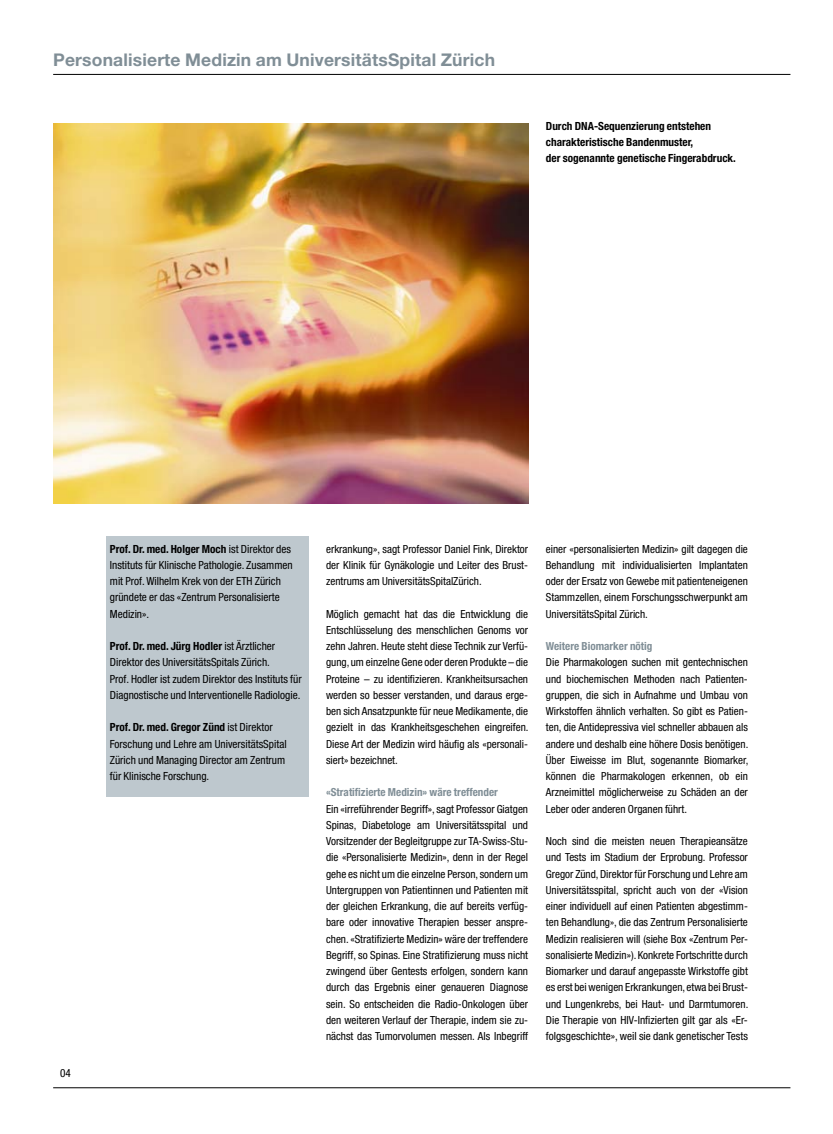
<style>
.page{position:relative;width:833px;height:1134px;background:#fff}
.page>*{position:absolute;margin:0;border:0;box-sizing:border-box;transform-origin:0 0}
.t1{font:700 17.5px "Helvetica Neue LT Pro";letter-spacing:.01em;color:#808e96}
.t2{font:condensed 11.25px/16.2px "Helvetica Neue LT Pro";color:#000}
.t3{font:700 condensed 11.25px/16.2px "Helvetica Neue LT Pro";color:#000}
.t4{font:condensed 11.12px/16.2px "Helvetica Neue LT Pro";color:#000;text-align:justify}
.t5{font:700 condensed 11.12px "Helvetica Neue LT Pro";color:#808e96}
.s1{font-weight:700}
.s2{font-size:10.5px}
.s3{font-size:11.12px}
</style>
<div class="page">
<hr style="left:53px;top:74px;width:737px;height:1px;background:#000">
<hr style="left:53px;top:1087px;width:737px;height:1px;background:#000">
<img style="left:53px;top:124px;width:475px;height:380px">
<div style="left:106px;top:536px;width:202px;height:260px;background:#bec8ce"></div>
<h1 class="t1" style="left:53px;top:48px;width:443px">Personalisierte Medizin am UniversitätsSpital Zürich</h1>
<p class="t3" style="left:546px;top:118px;width:191px">Durch DNA-Sequenzierung entstehen charakteristische Bandenmuster,<br>der sogenannte genetische Fingerabdruck.</p>
<p class="t2" style="left:60px;top:1065px;width:12px">04</p>
<p class="t2" style="left:110px;top:540px;width:184px"><span class="s1">Prof. Dr. med. Holger Moch</span> ist Direktor des Instituts für Klinische Pathologie. Zusammen mit Prof. Wilhelm Krek von der ETH Zürich gründete er das «Zentrum Personalisierte Medizin».</p>
<p class="t2" style="left:110px;top:638px;width:193px"><span class="s1">Prof. Dr. med. Jürg Hodler</span> ist Ärztlicher Direktor des UniversitätsSpitals Zürich.<br>Prof. Hodler ist zudem Direktor des Instituts für Diagnostische und Interventionelle Radiologie.</p>
<p class="t2" style="left:110px;top:719px;width:178px"><span class="s1">Prof. Dr. med. Gregor Zünd</span> ist Direktor Forschung und Lehre am UniversitätsSpital Zürich und Managing Director am Zentrum für Klinische Forschung.</p>
<p class="t4" style="left:326px;top:540px;width:203px">erkrankung», sagt Professor Daniel Fink, Direktor der Klinik für Gynäkologie und Leiter des Brust&shy;zentrums am UniversitätsSpitalZürich.</p>
<p class="t4" style="left:326px;top:605px;width:204px">Möglich gemacht hat das die Entwicklung die Entschlüsselung des menschlichen Genoms vor zehn Jahren. Heute steht diese Technik zur Verfü&shy;gung, um einzelne Gene oder deren Produkte – die Proteine – zu identifizieren. Krankheitsursachen werden so besser verstanden, und daraus erge&shy;ben sich Ansatzpunkte für neue Medikamente, die gezielt in das Krankheitsgeschehen eingreifen.<br>Diese Art der Medizin wird häufig als «personali&shy;siert» bezeichnet.</p>
<p class="t5" style="left:326px;top:786px;width:173px">«Stratifizierte Medizin» wäre treffender</p>
<p class="t4" style="left:326px;top:800px;width:203px">Ein «irreführender Begriff», sagt Professor Giatgen Spinas, Diabetologe am Universitätsspital und Vorsitzender der Begleitgruppe zur TA-Swiss-Stu&shy;die «Personalisierte Medizin», denn in der Regel gehe es nicht um die einzelne Person, sondern um Untergruppen von Patientinnen und Patienten mit der gleichen Erkrankung, die auf bereits verfüg&shy;bare oder innovative Therapien besser anspre&shy;chen. «Stratifizierte Medizin» wäre der treffendere Begriff, so Spinas. Eine Stratifizierung muss nicht zwingend über Gentests erfolgen, sondern kann durch das Ergebnis einer genaueren Diagnose sein. So entscheiden die Radio-Onkologen über den weiteren Verlauf der Therapie, indem sie zu&shy;nächst das Tumorvolumen messen. Als Inbegriff</p>
<p class="t4" style="left:546px;top:540px;width:203px">einer «personalisierten Medizin» gilt dagegen die Behandlung mit individualisierten Implantaten oder der Ersatz von Gewebe mit patienteneigenen Stammzellen, einem Forschungsschwerpunkt am UniversitätsSpital Zürich.</p>
<p class="t5" style="left:546px;top:639px;width:108px">Weitere Biomarker nötig</p>
<p class="t4" style="left:546px;top:654px;width:204px">Die Pharmakologen suchen mit gentechnischen und biochemischen Methoden nach Patienten&shy;gruppen, die sich in Aufnahme und Umbau von Wirkstoffen ähnlich verhalten. So gibt es Patien&shy;ten, die Antidepressiva viel schneller abbauen als andere und deshalb eine höhere Dosis benötigen.<br>Über Eiweisse im Blut, sogenannte Biomarker, können die Pharmakologen erkennen, ob ein Arzneimittel möglicherweise zu Schäden an der Leber oder anderen Organen führt.</p>
<p class="t4" style="left:546px;top:833px;width:204px">Noch sind die meisten neuen Therapieansätze und Tests im Stadium der Erprobung. Professor Gregor Zünd, Direktor für Forschung und Lehre am Universitätsspital, spricht auch von der «Vision einer individuell auf einen Patienten abgestimm&shy;ten Behandlung<span class="s2">»</span>, die das Zentrum Personalisierte Medizin realisieren will (siehe Box «Zentrum Per&shy;sonalisierte Medizin»). Konkrete Fortschritte durch Biomarker und darauf angepasste Wirkstoffe gibt es erst bei wenigen Erkrankungen, etwa bei Brust&shy;und Lungenkrebs, bei Haut- und Darmtumoren.</p>
<p class="t2" style="left:546px;top:1012px;width:203px"><span class="s3">Die Therapie von</span> HIV-Infizierten gilt gar als «Er&shy;folgsgeschichte», weil sie dank genetischer Tests</p>
</div>
